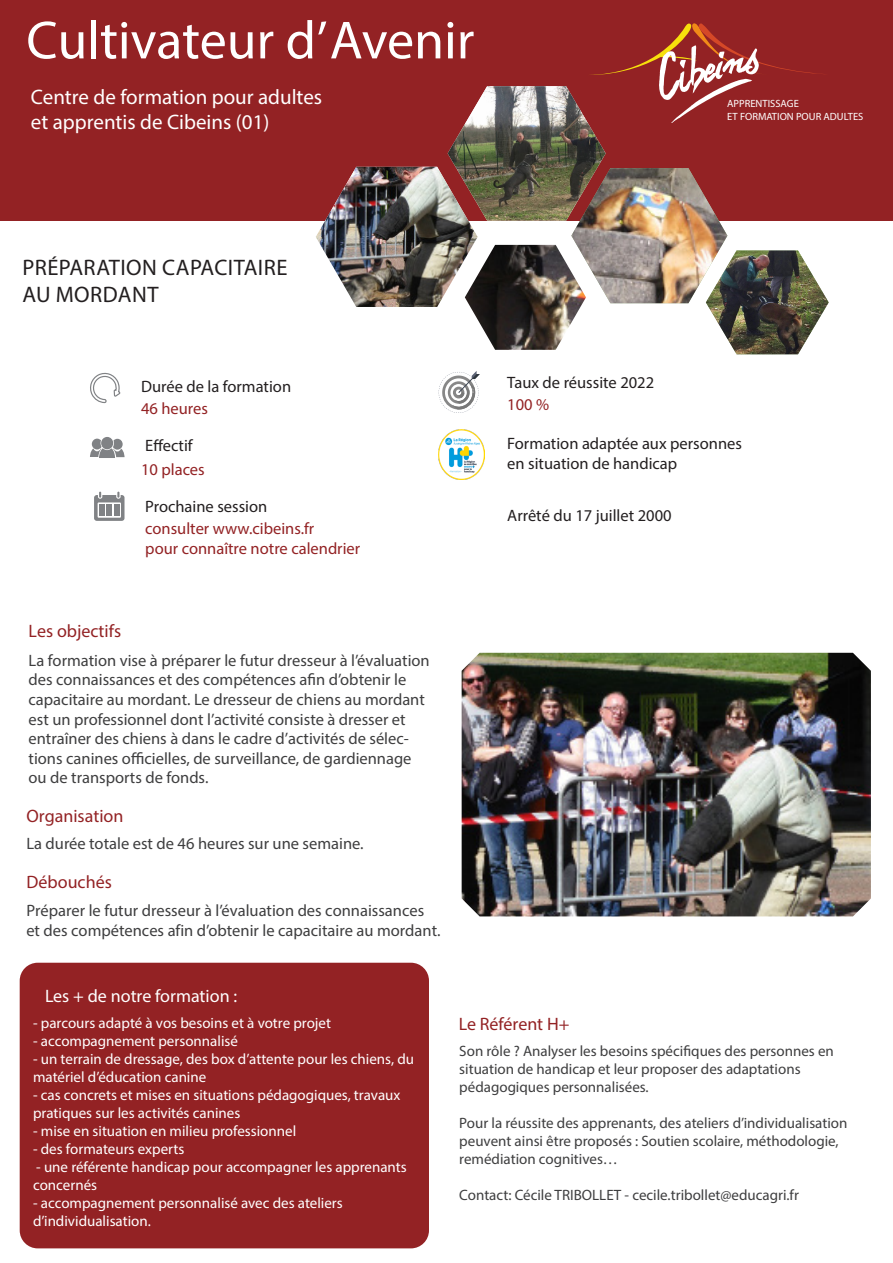
<style>
.page{position:relative;width:893px;height:1263px;background:#fff}
.page>*{position:absolute;margin:0;border:0;box-sizing:border-box;transform-origin:0 0}
.t1{font:54px "Myriad Pro";color:#fff}
.t2{font:22.5px "Myriad Pro";letter-spacing:.02em;color:#231f20}
.t3{font:21px/25.2px "Myriad Pro";color:#fff}
.t4{font:18px "Myriad Pro";color:#932224}
.t5{font:18px "Myriad Pro";color:#fff}
.t6{font:16.5px/19.5px "Myriad Pro";color:#3e3e3f}
.t7{font:16.5px "Myriad Pro";color:#231f20}
.t8{font:16.5px "Myriad Pro";color:#932224}
.t9{font:15px/18px "Myriad Pro";color:#fff}
.t10{font:15px/18px "Myriad Pro";color:#3e3e3f}
.t11{font:10.5px "Myriad Pro";color:#fff}
</style>
<div class="page">
<div style="left:20px;top:963px;width:409px;height:285px;background:#932224;border-radius:18px"></div>
<div style="left:0;top:0;width:893px;height:220px;background:#932224"></div>
<svg style="left:90px;top:372px;width:31px;height:32px"></svg>
<img style="left:439px;top:430px;width:46px;height:49px">
<svg style="left:439px;top:371px;width:41px;height:42px"></svg>
<svg style="left:90px;top:437px;width:35px;height:21px"></svg>
<svg style="left:94px;top:492px;width:31px;height:29px"></svg>
<img style="left:316px;top:23px;width:513px;height:327px">
<img style="left:706px;top:250px;width:123px;height:104px">
<img style="left:462px;top:653px;width:409px;height:263px">
<p class="t1" style="left:26px;top:7px;width:450px">Cultivateur d’Avenir</p>
<p class="t3" style="left:31px;top:84px;width:293px">Centre de formation pour adultes et apprentis de Cibeins (01)</p>
<p class="t2" style="left:22px;top:254px;width:267px">PRÉPARATION CAPACITAIRE</p>
<p class="t2" style="left:22px;top:281px;width:138px">AU MORDANT</p>
<p class="t7" style="left:141px;top:376px;width:152px">Durée de la formation</p>
<p class="t7" style="left:507px;top:372px;width:148px">Taux de réussite 2022</p>
<p class="t11" style="left:727px;top:97px;width:73px">APPRENTISSAGE</p>
<p class="t11" style="left:727px;top:110px;width:138px">ET FORMATION POUR ADULTES</p>
<p class="t8" style="left:141px;top:398px;width:68px">46 heures</p>
<p class="t8" style="left:507px;top:394px;width:43px">100 %</p>
<p class="t7" style="left:507px;top:434px;width:236px">Formation adaptée aux personnes</p>
<p class="t7" style="left:507px;top:453px;width:172px">en situation de handicap</p>
<p class="t7" style="left:145px;top:435px;width:49px">Effectif</p>
<p class="t8" style="left:141px;top:460px;width:65px">10 places</p>
<p class="t7" style="left:145px;top:496px;width:124px">Prochaine session</p>
<p class="t8" style="left:145px;top:518px;width:171px">consulter www.cibeins.fr</p>
<p class="t8" style="left:145px;top:538px;width:216px">pour connaître notre calendrier</p>
<p class="t7" style="left:507px;top:506px;width:166px">Arrêté du 17 juillet 2000</p>
<p class="t4" style="left:29px;top:620px;width:94px">Les objectifs</p>
<p class="t6" style="left:29px;top:650px;width:403px">La formation vise à préparer le futur dresseur à l’évaluation des connaissances et des compétences afin d’obtenir le capacitaire au mordant. Le dresseur de chiens au mordant est un professionnel dont l’activité consiste à dresser et entraîner des chiens à dans le cadre d’activités de sélec&shy;tions canines officielles, de surveillance, de gardiennage ou de transports de fonds.</p>
<p class="t4" style="left:27px;top:805px;width:98px">Organisation</p>
<p class="t6" style="left:26px;top:834px;width:339px">La durée totale est de 46 heures sur une semaine.</p>
<p class="t4" style="left:27px;top:871px;width:87px">Débouchés</p>
<p class="t6" style="left:26px;top:900px;width:416px">Préparer le futur dresseur à l’évaluation des connaissances et des compétences afin d’obtenir le capacitaire au mordant.</p>
<p class="t5" style="left:45px;top:985px;width:194px">Les + de notre formation :</p>
<p class="t9" style="left:33px;top:1014px;width:299px">- parcours adapté à vos besoins et à votre projet</p>
<p class="t9" style="left:33px;top:1032px;width:206px">- accompagnement personnalisé</p>
<p class="t9" style="left:33px;top:1050px;width:382px">- un terrain de dressage, des box d’attente pour les chiens, du matériel d’éducation canine</p>
<p class="t9" style="left:33px;top:1086px;width:369px">- cas concrets et mises en situations pédagogiques, travaux pratiques sur les activités canines</p>
<p class="t9" style="left:33px;top:1122px;width:265px">- mise en situation en milieu professionnel</p>
<p class="t9" style="left:33px;top:1140px;width:153px">- des formateurs experts</p>
<p class="t9" style="left:33px;top:1158px;width:375px">- une référente handicap pour accompagner les apprenants concernés</p>
<p class="t9" style="left:33px;top:1194px;width:311px">- accompagnement personnalisé avec des ateliers</p>
<p class="t9" style="left:33px;top:1212px;width:119px">d’individualisation.</p>
<p class="t4" style="left:459px;top:1013px;width:112px">Le Référent H+</p>
<p class="t10" style="left:459px;top:1041px;width:376px">Son rôle ? Analyser les besoins spécifiques des personnes en situation de handicap et leur proposer des adaptations</p>
<p class="t10" style="left:459px;top:1077px;width:191px">pédagogiques personnalisées.</p>
<p class="t10" style="left:459px;top:1113px;width:390px">Pour la réussite des apprenants, des ateliers d’individualisation peuvent ainsi être proposés : Soutien scolaire, méthodologie, remédiation cognitives…</p>
<p class="t10" style="left:459px;top:1185px;width:341px">Contact: Cécile TRIBOLLET - cecile.tribollet@educagri.fr</p>
</div>
